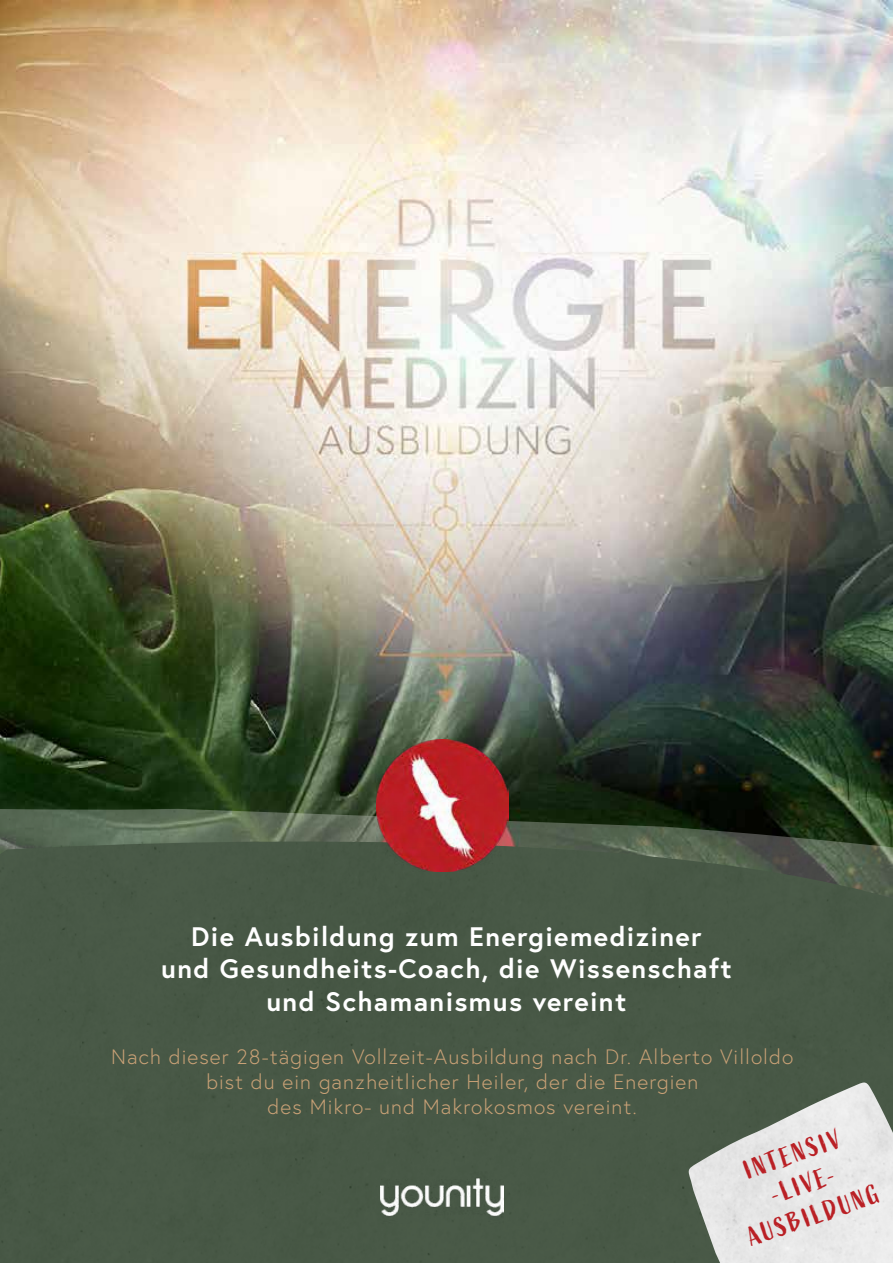
<style>
.page{position:relative;width:893px;height:1263px;background:#fff}
.page>*{position:absolute;margin:0;border:0;box-sizing:border-box;transform-origin:0 0}
.t1{font:27px/32.4px "Active";color:#ba2025;text-align:center}
.t2{font:700 26.7px/32.4px "Europa";letter-spacing:.05em;color:#fff;text-align:center}
.t3{font:300 20.85px/25.2px "Europa";letter-spacing:.05em;color:#c9a176;text-align:center}
</style>
<div class="page">
<img style="left:0;top:0;width:893px;height:809px">
<img style="left:0;top:809px;width:893px;height:454px">
<img style="left:381px;top:1172px;width:122px;height:59px">
<img style="left:687px;top:1082px;width:206px;height:181px">
<img style="left:377px;top:740px;width:132px;height:131px">
<p class="t2" style="left:161px;top:920px;width:572px">Die Ausbildung zum Energiemediziner<br>und Gesundheits-Coach, die Wissenschaft und Schamanismus vereint</p>
<p class="t3" style="left:111px;top:1044px;width:684px">Nach dieser 28-tägigen Vollzeit-Ausbildung nach Dr. Alberto Villoldo bist du ein ganzheitlicher Heiler, der die Energien<br>des Mikro- und Makrokosmos vereint.</p>
<p class="t1" style="left:723px;top:1163px;width:138px;rotate:-19deg">INTENSIV -LIVE-<br>AUSBILDUNG</p>
</div>
